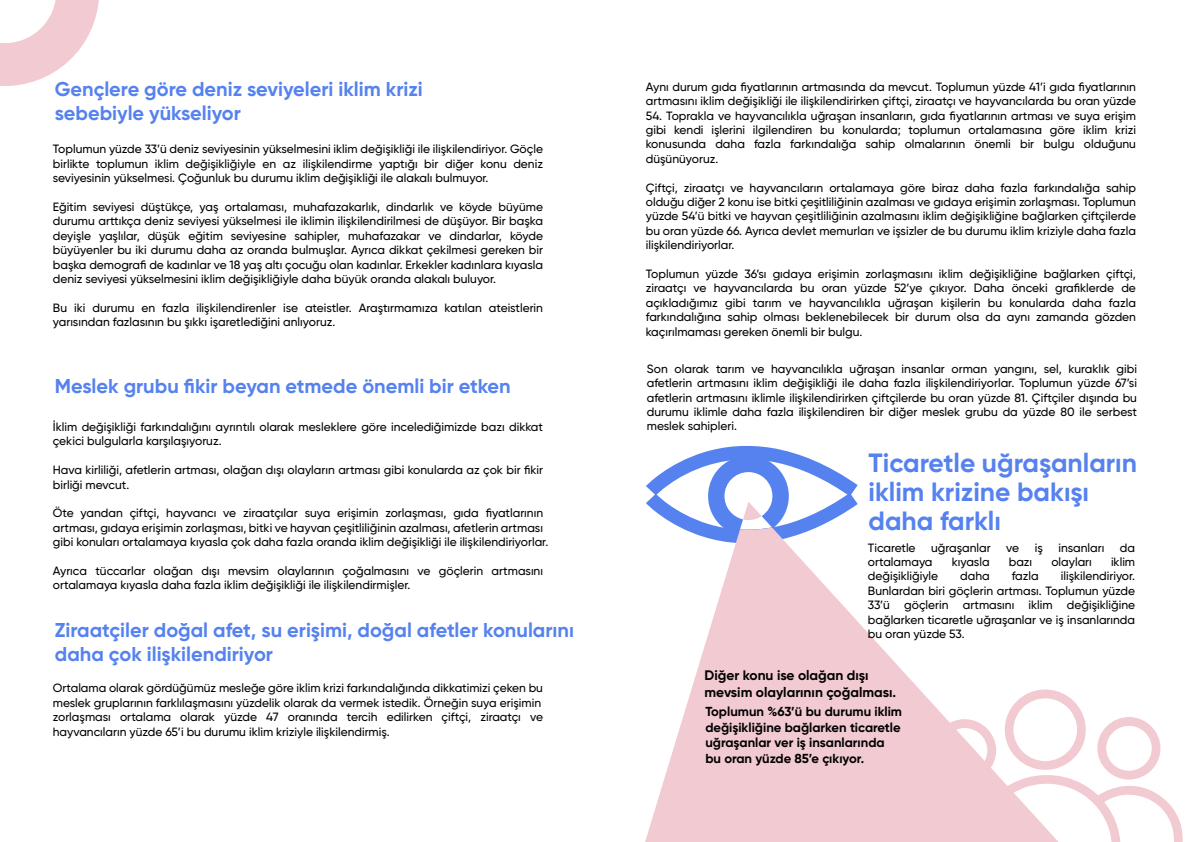
<style>
.page{position:relative;width:1191px;height:842px;background:#fff}
.page>*{position:absolute;margin:0;border:0;box-sizing:border-box;transform-origin:0 0}
.t1{font:700 26.4px/29px "Gilroy";color:#5682ef}
.t2{font:700 20px/24px "Gilroy";color:#5682ef}
.t3{font:700 13.8px/16.5px "Gilroy";color:#000}
.t4{font:700 13px/15.7px "Gilroy";color:#000}
.t5{font:500 12px/14.4px "Gilroy";color:#000}
</style>
<div class="page">
<svg style="left:0;top:0;width:99px;height:86px"></svg>
<svg style="left:1075px;top:703px;width:107px;height:139px"></svg>
<svg style="left:646px;top:445px;width:211px;height:82px"></svg>
<svg style="left:645px;top:527px;width:430px;height:315px;fill:#f2cad2"></svg>
<h2 class="t2" style="left:55px;top:77px;width:369px">Gençlere göre deniz seviyeleri iklim krizi sebebiyle yükseliyor</h2>
<p class="t5" style="left:53px;top:142px;width:492px;text-align:justify">Toplumun yüzde 33’ü deniz seviyesinin yükselmesini iklim değişikliği ile ilişkilendiriyor. Göçle birlikte toplumun iklim değişikliğiyle en az ilişkilendirme yaptığı bir diğer konu deniz seviyesinin yükselmesi. Çoğunluk bu durumu iklim değişikliği ile alakalı bulmuyor.</p>
<p class="t5" style="left:53px;top:200px;width:492px;text-align:justify">Eğitim seviyesi düştükçe, yaş ortalaması, muhafazakarlık, dindarlık ve köyde büyüme durumu arttıkça deniz seviyesi yükselmesi ile iklimin ilişkilendirilmesi de düşüyor. Bir başka deyişle yaşlılar, düşük eğitim seviyesine sahipler, muhafazakar ve dindarlar, köyde büyüyenler bu iki durumu daha az oranda bulmuşlar. Ayrıca dikkat çekilmesi gereken bir başka demografi de kadınlar ve 18 yaş altı çocuğu olan kadınlar. Erkekler kadınlara kıyasla deniz seviyesi yükselmesini iklim değişikliğiyle daha büyük oranda alakalı buluyor.</p>
<p class="t5" style="left:53px;top:300px;width:492px">Bu iki durumu en fazla ilişkilendirenler ise ateistler. Araştırmamıza katılan ateistlerin yarısından fazlasının bu şıkkı işaretlediğini anlıyoruz.</p>
<h2 class="t2" style="left:55px;top:374px;width:457px">Meslek grubu fikir beyan etmede önemli bir etken</h2>
<p class="t5" style="left:53px;top:419px;width:492px">İklim değişikliği farkındalığını ayrıntılı olarak mesleklere göre incelediğimizde bazı dikkat çekici bulgularla karşılaşıyoruz.</p>
<p class="t5" style="left:53px;top:463px;width:492px">Hava kirliliği, afetlerin artması, olağan dışı olayların artması gibi konularda az çok bir fikir birliği mevcut.</p>
<p class="t5" style="left:53px;top:506px;width:497px">Öte yandan çiftçi, hayvancı ve ziraatçılar suya erişimin zorlaşması, gıda fiyatlarının artması, gıdaya erişimin zorlaşması, bitki ve hayvan çeşitliliğinin azalması, afetlerin artması gibi konuları ortalamaya kıyasla çok daha fazla oranda iklim değişikliği ile ilişkilendiriyorlar.</p>
<p class="t5" style="left:53px;top:563px;width:492px">Ayrıca tüccarlar olağan dışı mevsim olaylarının çoğalmasını ve göçlerin artmasını ortalamaya kıyasla daha fazla iklim değişikliği ile ilişkilendirmişler.</p>
<h2 class="t2" style="left:55px;top:618px;width:520px">Ziraatçiler doğal afet, su erişimi, doğal afetler konularını daha çok ilişkilendiriyor</h2>
<p class="t5" style="left:53px;top:681px;width:492px">Ortalama olarak gördüğümüz mesleğe göre iklim krizi farkındalığında dikkatimizi çeken bu meslek gruplarının farklılaşmasını yüzdelik olarak da vermek istedik. Örneğin suya erişimin zorlaşması ortalama olarak yüzde 47 oranında tercih edilirken çiftçi, ziraatçı ve hayvancıların yüzde 65’i bu durumu iklim kriziyle ilişkilendirmiş.</p>
<p class="t5" style="left:646px;top:79px;width:492px">Aynı durum gıda fiyatlarının artmasında da mevcut. Toplumun yüzde 41’i gıda fiyatlarının artmasını iklim değişikliği ile ilişkilendirirken çiftçi, ziraatçı ve hayvancılarda bu oran yüzde</p>
<p class="t5" style="left:646px;top:108px;width:492px;text-align:justify">54. Toprakla ve hayvancılıkla uğraşan insanların, gıda fiyatlarının artması ve suya erişim gibi kendi işlerini ilgilendiren bu konularda; toplumun ortalamasına göre iklim krizi konusunda daha fazla farkındalığa sahip olmalarının önemli bir bulgu olduğunu düşünüyoruz.</p>
<p class="t5" style="left:646px;top:180px;width:492px;text-align:justify">Çiftçi, ziraatçı ve hayvancıların ortalamaya göre biraz daha fazla farkındalığa sahip olduğu diğer 2 konu ise bitki çeşitliliğinin azalması ve gıdaya erişimin zorlaşması. Toplumun yüzde 54’ü bitki ve hayvan çeşitliliğinin azalmasını iklim değişikliğine bağlarken çiftçilerde bu oran yüzde 66. Ayrıca devlet memurları ve işsizler de bu durumu iklim kriziyle daha fazla ilişkilendiriyorlar.</p>
<p class="t5" style="left:646px;top:266px;width:492px;text-align:justify">Toplumun yüzde 36’sı gıdaya erişimin zorlaşmasını iklim değişikliğine bağlarken çiftçi, ziraatçı ve hayvancılarda bu oran yüzde 52’ye çıkıyor. Daha önceki grafiklerde de açıkladığımız gibi tarım ve hayvancılıkla uğraşan kişilerin bu konularda daha fazla farkındalığına sahip olması beklenebilecek bir durum olsa da aynı zamanda gözden kaçırılmaması gereken önemli bir bulgu.</p>
<p class="t5" style="left:647px;top:361px;width:492px;text-align:justify">Son olarak tarım ve hayvancılıkla uğraşan insanlar orman yangını, sel, kuraklık gibi afetlerin artmasını iklim değişikliği ile daha fazla ilişkilendiriyorlar. Toplumun yüzde 67’si afetlerin artmasını iklimle ilişkilendirirken çiftçilerde bu oran yüzde 81. Çiftçiler dışında bu durumu iklimle daha fazla ilişkilendiren bir diğer meslek grubu da yüzde 80 ile serbest meslek sahipleri.</p>
<h1 class="t1" style="left:868px;top:448px;width:270px">Ticaretle uğraşanların iklim krizine bakışı daha farklı</h1>
<p class="t5" style="left:868px;top:540px;width:49px">Ticaretle</p>
<p class="t5" style="left:931px;top:540px;width:61px">uğraşanlar</p>
<p class="t5" style="left:1006px;top:540px;width:14px">ve</p>
<p class="t5" style="left:1034px;top:540px;width:10px">iş</p>
<p class="t5" style="left:1058px;top:540px;width:47px">insanları</p>
<p class="t5" style="left:1120px;top:540px;width:17px">da</p>
<p class="t5" style="left:868px;top:555px;width:66px">ortalamaya</p>
<p class="t5" style="left:951px;top:555px;width:39px">kıyasla</p>
<p class="t5" style="left:1008px;top:555px;width:25px">bazı</p>
<p class="t5" style="left:1051px;top:555px;width:42px">olayları</p>
<p class="t5" style="left:1111px;top:555px;width:26px">iklim</p>
<p class="t5" style="left:868px;top:569px;width:72px">değişikliğiyle</p>
<p class="t5" style="left:960px;top:569px;width:31px">daha</p>
<p class="t5" style="left:1011px;top:569px;width:29px">fazla</p>
<p class="t5" style="left:868px;top:569px;width:269px;text-align:justify;text-indent:193px">ilişkilendiriyor.<br>Bunlardan biri göçlerin artması. Toplumun yüzde 33’ü göçlerin artmasını iklim değişikliğine bağlarken ticaretle uğraşanlar ve iş insanlarında bu oran yüzde 53.</p>
<p class="t3" style="left:704px;top:667px;width:193px">Diğer konu ise olağan dışı mevsim olaylarının çoğalması.</p>
<p class="t4" style="left:705px;top:703px;width:198px">Toplumun %63’ü bu durumu iklim değişikliğine bağlarken ticaretle uğraşanlar ver iş insanlarında bu oran yüzde 85’e çıkıyor.</p>
</div>
